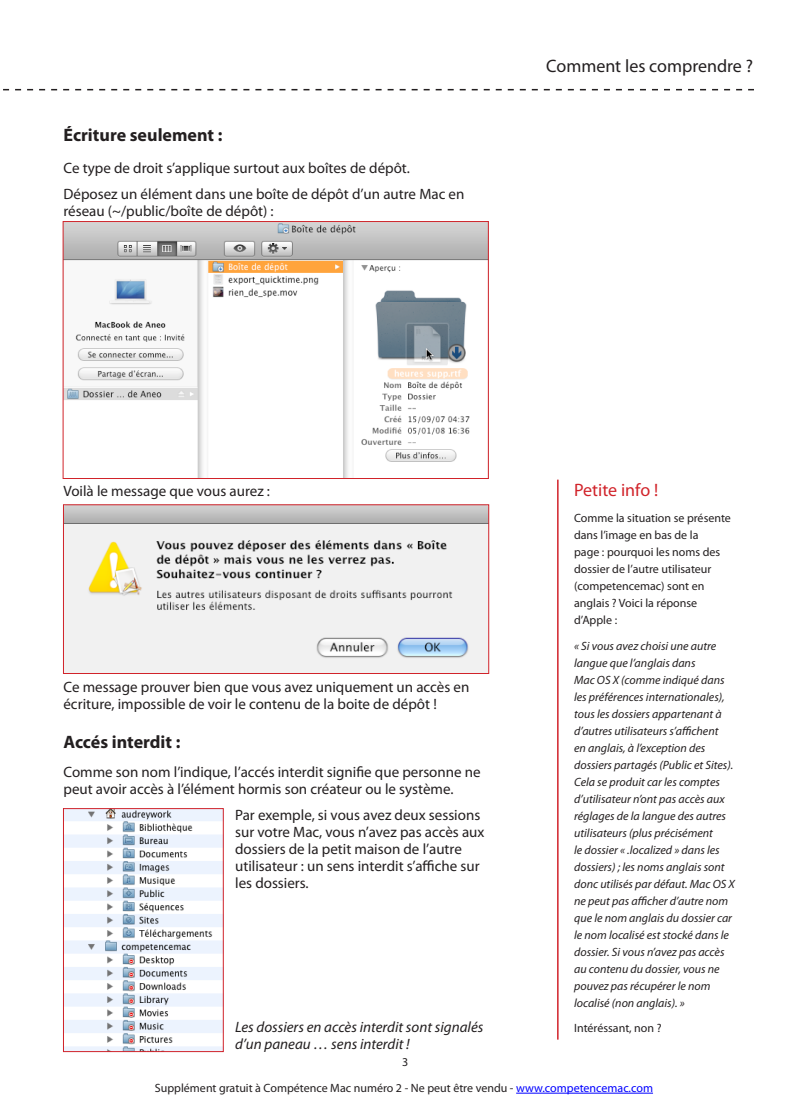
<style>
.page{position:relative;width:808px;height:1106px;background:#fff}
.page>*{position:absolute;margin:0;border:0;box-sizing:border-box;transform-origin:0 0}
.Titre4{font:700 18px "Myriad Pro";color:#231f20}
.t1{font:18px "Myriad Pro";color:#231f20}
.Notes_Titre{font:18px "Myriad Pro";color:#d1232a}
.t2{font:15px/17px "Myriad Pro";color:#231f20}
.t3{font:italic 15px/17px "Myriad Pro";color:#231f20}
.Notes{font:italic 12px/17px "Myriad Pro";color:#231f20}
.Notes-2{font:12px/17px "Myriad Pro";color:#231f20}
.s1{color:#00f}
</style>
<div class="page">
<hr style="left:516px;top:1092px;width:137px;height:1px;background:#00f">
<img style="left:65px;top:223px;width:422px;height:254px">
<div style="left:63px;top:221px;width:426px;height:258px;border:1px solid #d1232a"></div>
<img style="left:65px;top:506px;width:422px;height:166px">
<div style="left:63px;top:504px;width:426px;height:170px;border:1px solid #d1232a"></div>
<img style="left:65px;top:810px;width:157px;height:240px">
<div style="left:63px;top:808px;width:161px;height:244px;border:1px solid #d1232a"></div>
<hr style="left:557px;top:479px;width:2px;height:560px;background:#d1232a">
<svg style="left:3px;top:89px;width:751px;height:1px"></svg>
<p class="Titre4" style="left:63px;top:123px;width:160px">Écriture seulement :</p>
<p class="t2" style="left:63px;top:159px;width:348px">Ce type de droit s’applique surtout aux boîtes de dépôt.</p>
<p class="t2" style="left:63px;top:185px;width:402px">Déposez un élément dans une boîte de dépôt d’un autre Mac en réseau (~/public/boîte de dépôt) :</p>
<h1 class="t1" style="left:546px;top:55px;width:208px">Comment les comprendre ?</h1>
<p class="t2" style="left:63px;top:482px;width:208px">Voilà le message que vous aurez :</p>
<p class="t2" style="left:63px;top:678px;width:407px">Ce message prouver bien que vous avez uniquement un accès en écriture, impossible de voir le contenu de la boite de dépôt !</p>
<p class="Titre4" style="left:63px;top:730px;width:119px">Accés interdit :</p>
<p class="t2" style="left:63px;top:763px;width:419px">Comme son nom l’indique, l’accés interdit signifie que personne ne peut avoir accès à l’élément hormis son créateur ou le système.</p>
<p class="t2" style="left:235px;top:806px;width:251px">Par exemple, si vous avez deux sessions sur votre Mac, vous n’avez pas accès aux dossiers de la petit maison de l’autre utilisateur : un sens interdit s’affiche sur les dossiers.</p>
<p class="t3" style="left:235px;top:1018px;width:250px">Les dossiers en accès interdit sont signalés d’un paneau … sens interdit !</p>
<p class="Notes-2" style="left:402px;top:1053px;width:8px">3</p>
<p class="Notes_Titre" style="left:574px;top:479px;width:86px">Petite info !</p>
<p class="Notes-2" style="left:574px;top:509px;width:158px">Comme la situation se présente dans l’image en bas de la<br>page : pourquoi les noms des dossier de l’autre utilisateur (competencemac) sont en anglais ? Voici la réponse d’Apple :</p>
<p class="Notes" style="left:574px;top:637px;width:162px">« Si vous avez choisi une autre langue que l’anglais dans<br>Mac OS X (comme indiqué dans les préférences internationales), tous les dossiers appartenant à d’autres utilisateurs s’affichent<br>en anglais, à l’exception des dossiers partagés (Public et Sites).<br>Cela se produit car les comptes d’utilisateur n’ont pas accès aux réglages de la langue des autres utilisateurs (plus précisément<br>le dossier « .localized » dans les dossiers) ; les noms anglais sont donc utilisés par défaut. Mac OS X ne peut pas afficher d’autre nom que le nom anglais du dossier car le nom localisé est stocké dans le dossier. Si vous n’avez pas accès au contenu du dossier, vous ne pouvez pas récupérer le nom localisé (non anglais). »</p>
<p class="Notes-2" style="left:574px;top:1019px;width:89px">Intéréssant, non ?</p>
<p class="Notes-2" style="left:155px;top:1079px;width:500px">Supplément gratuit à Compétence Mac numéro 2 - Ne peut être vendu - <span class="s1">www.competencemac.com</span></p>
</div>
